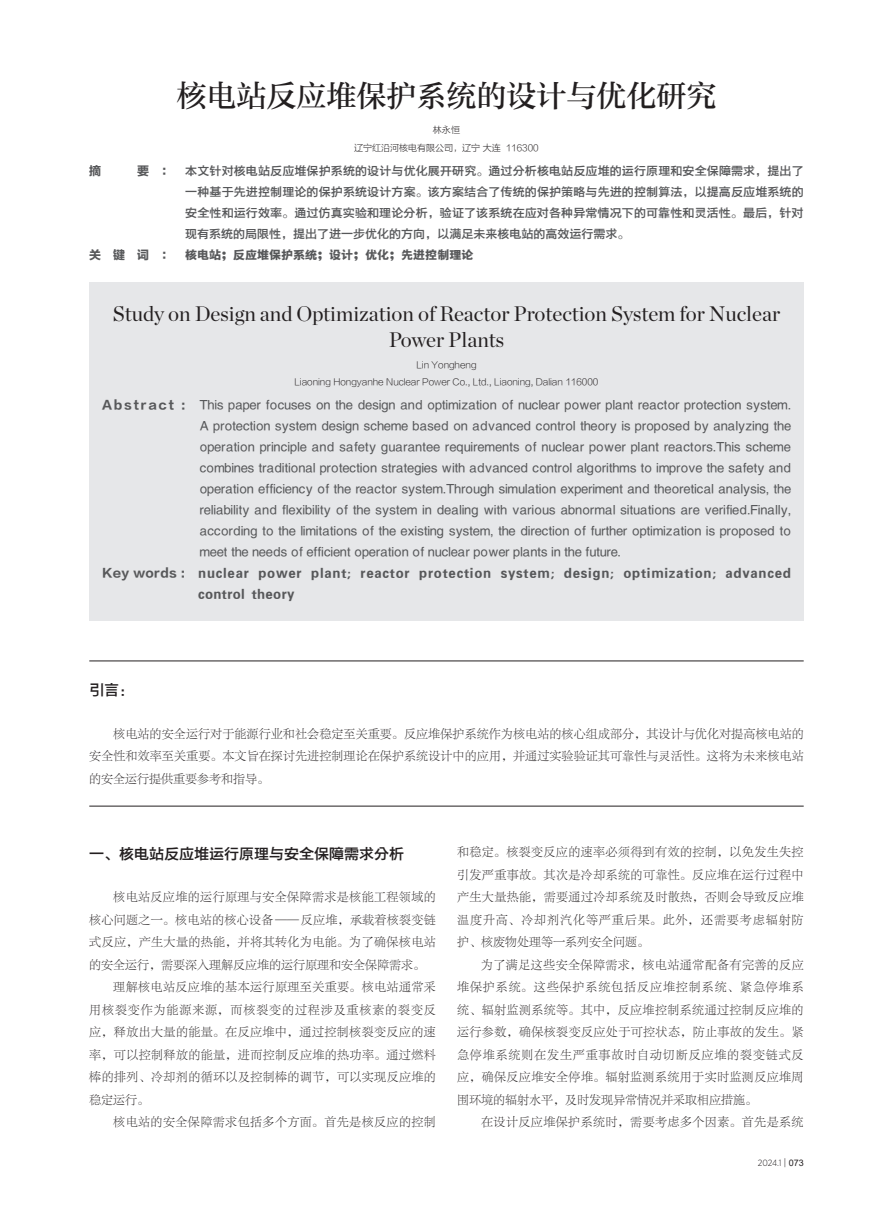
<style>
.page{position:relative;width:893px;height:1212px;background:#fff}
.page>*{position:absolute;margin:0;border:0;box-sizing:border-box;transform-origin:0 0}
.标题{font:30px "FZZHUNYSK GBK1 0";color:#231f20}
.英文标题{font:21px/25.2px "Chronicle Display";color:#231f20;text-align:center}
.一{font:15px "FZYDZHK GBK1 0";color:#231f20}
.正文{font:12px/22.5px "FZLTSK GBK1 0";letter-spacing:.035em;color:#231f20;text-align:justify}
.英文摘要{font:12px/21px "FZYDZHK GBK1 0";letter-spacing:.03em;color:#57585a;text-align:justify}
.摘要{font:12px/21px "FZYDZHK GBK1 0";color:#57585a;text-align:justify}
.英文关键词{font:12px/21px "FZYDCHK GBK1 0";letter-spacing:.065em;color:#57585a}
.关键词{font:12px "FZYDCHK GBK1 0";color:#57585a}
.摘要-2{font:12px "FZLTDHK GBK1 0";color:#57585a}
.英文单位{font:9px "FZLTXHK GBK1 0";color:#231f20}
.单位{font:9px "FZLTXHK GBK1 0";color:#231f20}
.英文作者{font:9px "FZLTXHK GBK1 0";color:#231f20}
.t1{font:300 9px "Gotham Narrow";color:#231f20}
.作者{font:9px "FZLTXHK GBK1 0";color:#231f20}
.s1{font-family:"FZLTDHK GBK1 0"}
.s2{font-family:"FZLTKHK GBK1 0";font-weight:400}
.s3{font-family:"Arial";font-weight:400}
</style>
<div class="page">
<div style="left:89px;top:282px;width:715px;height:339px;background:#e6e7e9"></div>
<hr style="left:89px;top:661px;width:715px;height:1px;background:#231f20">
<hr style="left:89px;top:806px;width:715px;height:1px;background:#231f20">
<p class="标题" style="left:176px;top:78px;width:542px">核电站反应堆保护系统的设计与优化研究</p>
<p class="作者" style="left:433px;top:124px;width:28px">林永恒</p>
<p class="单位" style="left:354px;top:142px;width:186px">辽宁红沿河核电有限公司，辽宁 大连 116300</p>
<p class="摘要-2" style="left:89px;top:165px;width:14px">摘</p>
<p class="摘要" style="left:185px;top:161px;width:620px;text-indent:-48px"><span class="s1">要 ：</span> 本文针对核电站反应堆保护系统的设计与优化展开研究。通过分析核电站反应堆的运行原理和安全保障需求，提出了一种基于先进控制理论的保护系统设计方案。该方案结合了传统的保护策略与先进的控制算法，以提高反应堆系统的安全性和运行效率。通过仿真实验和理论分析，验证了该系统在应对各种异常情况下的可靠性和灵活性。最后，针对现有系统的局限性，提出了进一步优化的方向，以满足未来核电站的高效运行需求。</p>
<p class="关键词" style="left:89px;top:249px;width:385px"><span class="s1">关 键 词 ：</span> 核电站；反应堆保护系统；设计；优化；先进控制理论</p>
<p class="英文标题" style="left:113px;top:300px;width:669px">Study on Design and Optimization of Reactor Protection System for Nuclear<br>Power Plants</p>
<p class="英文作者" style="left:416px;top:360px;width:62px">Lin Yongheng</p>
<p class="英文单位" style="left:294px;top:377px;width:305px">Liaoning Hongyanhe Nuclear Power Co., Ltd., Liaoning, Dalian 116000</p>
<p class="英文摘要" style="left:200px;top:395px;width:593px;text-indent:-98px"><span class="s1">Abstract :</span> This paper focuses on the design and optimization of nuclear power plant reactor protection system.<br>A protection system design scheme based on advanced control theory is proposed by analyzing the operation principle and safety guarantee requirements of nuclear power plant reactors.This scheme combines traditional protection strategies with advanced control algorithms to improve the safety and operation efficiency of the reactor system.Through simulation experiment and theoretical analysis, the reliability and flexibility of the system in dealing with various abnormal situations are verified.Finally, according to the limitations of the existing system, the direction of further optimization is proposed to meet the needs of efficient operation of nuclear power plants in the future.</p>
<p class="英文关键词" style="left:198px;top:563px;width:594px;text-indent:-96px"><span class="s1">Key words :</span> nuclear power plant; reactor protection system; design; optimization; advanced control theory</p>
<p class="一" style="left:89px;top:682px;width:47px">引言：</p>
<p class="正文" style="left:89px;top:723px;width:716px;text-indent:24px">核电站的安全运行对于能源行业和社会稳定至关重要。反应堆保护系统作为核电站的核心组成部分，其设计与优化对提高核电站的安全性和效率至关重要。本文旨在探讨先进控制理论在保护系统设计中的应用，并通过实验验证其可靠性与灵活性。这将为未来核电站的安全运行提供重要参考和指导。</p>
<p class="一" style="left:89px;top:845px;width:316px">一、核电站反应堆运行原理与安全保障需求分析</p>
<p class="正文" style="left:89px;top:886px;width:348px;text-indent:24px">核电站反应堆的运行原理与安全保障需求是核能工程领域的核心问题之一。核电站的核心设备 —— 反应堆，承载着核裂变链式反应，产生大量的热能，并将其转化为电能。为了确保核电站的安全运行，需要深入理解反应堆的运行原理和安全保障需求。</p>
<p class="正文" style="left:89px;top:976px;width:348px;text-indent:24px">理解核电站反应堆的基本运行原理至关重要。核电站通常采用核裂变作为能源来源，而核裂变的过程涉及重核素的裂变反应，释放出大量的能量。在反应堆中，通过控制核裂变反应的速率，可以控制释放的能量，进而控制反应堆的热功率。通过燃料棒的排列、冷却剂的循环以及控制棒的调节，可以实现反应堆的稳定运行。</p>
<p class="正文" style="left:113px;top:1111px;width:324px">核电站的安全保障需求包括多个方面。首先是核反应的控制</p>
<p class="正文" style="left:457px;top:841px;width:348px">和稳定。核裂变反应的速率必须得到有效的控制，以免发生失控引发严重事故。其次是冷却系统的可靠性。反应堆在运行过程中产生大量热能，需要通过冷却系统及时散热，否则会导致反应堆温度升高、冷却剂汽化等严重后果。此外，还需要考虑辐射防护、核废物处理等一系列安全问题。</p>
<p class="正文" style="left:457px;top:953px;width:348px;text-indent:24px">为了满足这些安全保障需求，核电站通常配备有完善的反应堆保护系统。这些保护系统包括反应堆控制系统、紧急停堆系统、辐射监测系统等。其中，反应堆控制系统通过控制反应堆的运行参数，确保核裂变反应处于可控状态，防止事故的发生。紧急停堆系统则在发生严重事故时自动切断反应堆的裂变链式反应，确保反应堆安全停堆。辐射监测系统用于实时监测反应堆周围环境的辐射水平，及时发现异常情况并采取相应措施。</p>
<p class="正文" style="left:481px;top:1111px;width:324px">在设计反应堆保护系统时，需要考虑多个因素。首先是系统</p>
<p class="t1" style="left:758px;top:1157px;width:47px">2024.1 <span class="s2">|</span> <span class="s3">073</span></p>
</div>
